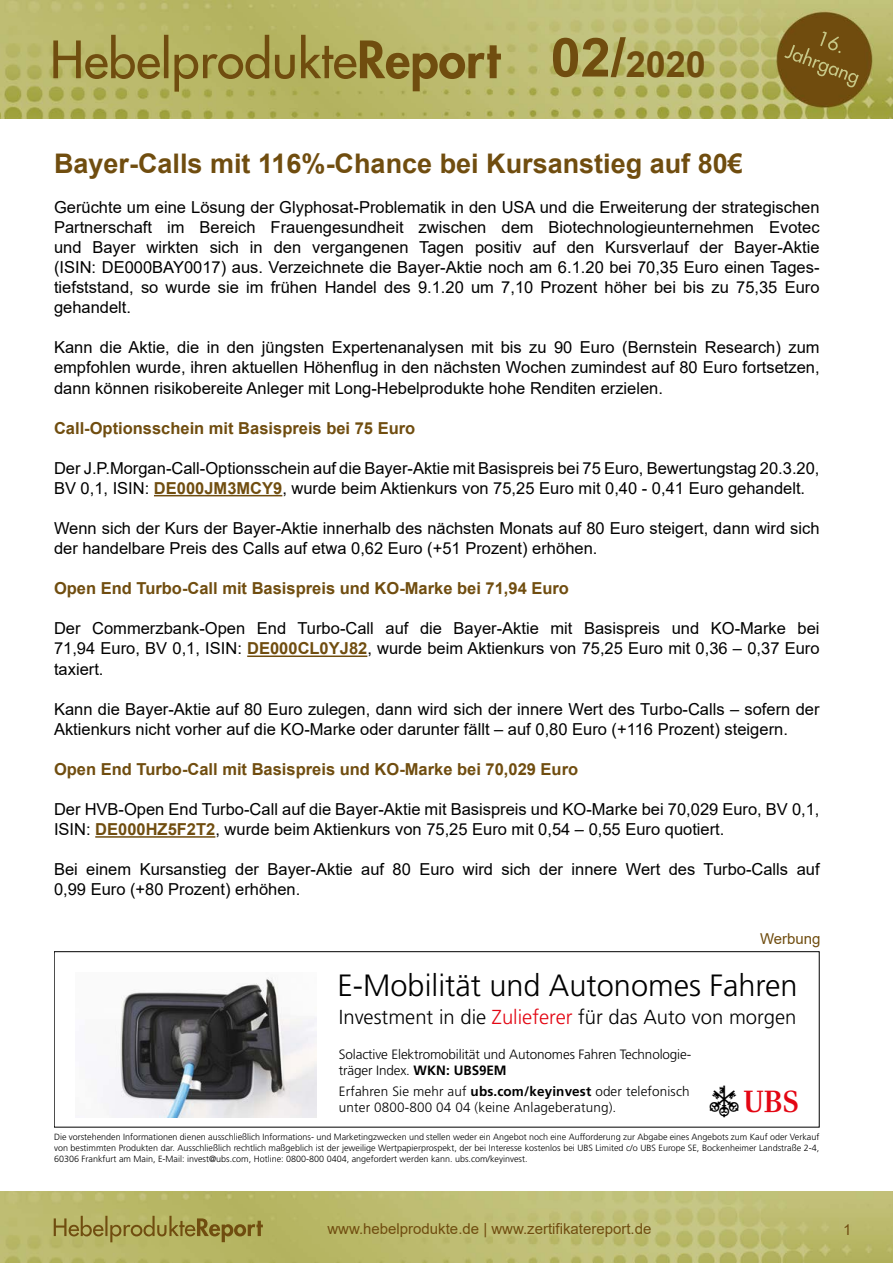
<style>
.page{position:relative;width:893px;height:1263px;background:#fff}
.page>*{position:absolute;margin:0;border:0;box-sizing:border-box;transform-origin:0 0}
.t1{font:700 36px "Arial";color:#704d0f}
.t2{font:31.8px "UB Ssemiextra";color:#000}
.t3{font:300 30.75px "Frutiger LT Std";color:#000}
.t4{font:700 27px "Arial";color:#704d0f}
.t5{font:300 20.25px "Frutiger LT Std";color:#000}
.t6{font:16.5px/20.1px "Arial";color:#000}
.t7{font:700 16.5px "Arial";color:#704d0f}
.t8{font:15px "Arial";color:#704d0f}
.t9{font:300 13.5px/16.2px "Frutiger LT Std";letter-spacing:.01em;color:#000}
.t10{font:300 13.5px/16.2px "Frutiger LT Std";letter-spacing:-.01em;color:#000}
.t11{font:300 9px/10.8px "Frutiger LT Std";color:#000;text-align:justify}
.s1{font-size:54px}
.s2{font-weight:700;color:#704d0f}
.s3{color:#e30613}
.s4{font-weight:700}
.s5{font-size:21.9px;color:#e30613}
</style>
<div class="page">
<img style="left:0;top:1192px;width:893px;height:71px">
<img style="left:0;top:0;width:893px;height:119px">
<hr style="left:154px;top:495px;width:128px;height:1px;background:#704d0f">
<hr style="left:247px;top:655px;width:120px;height:2px;background:#704d0f">
<hr style="left:95px;top:836px;width:120px;height:2px;background:#704d0f">
<div style="left:54px;top:951px;width:765px;height:176px;border:1px solid #000"></div>
<img style="left:101px;top:977px;width:215px;height:140px">
<h1 class="t1" style="left:551px;top:39px;width:157px"><span class="s1">02/</span>2020</h1>
<h3 class="t4" style="left:54px;top:144px;width:690px">Bayer-Calls mit 116%-Chance bei Kursanstieg auf 80€</h3>
<p class="t6" style="left:54px;top:197px;width:767px;text-align:justify">Gerüchte um eine Lösung der Glyphosat-Problematik in den USA und die Erweiterung der strategischen Partnerschaft im Bereich Frauengesundheit zwischen dem Biotechnologieunternehmen Evotec und Bayer wirkten sich in den vergangenen Tagen positiv auf den Kursverlauf der Bayer-Aktie (ISIN: DE000BAY0017) aus. Verzeichnete die Bayer-Aktie noch am 6.1.20 bei 70,35 Euro einen Tages&shy;tiefststand, so wurde sie im frühen Handel des 9.1.20 um 7,10 Prozent höher bei bis zu 75,35 Euro gehandelt.</p>
<p class="t6" style="left:54px;top:337px;width:767px;text-align:justify">Kann die Aktie, die in den jüngsten Expertenanalysen mit bis zu 90 Euro (Bernstein Research) zum empfohlen wurde, ihren aktuellen Höhenflug in den nächsten Wochen zumindest auf 80 Euro fortsetzen, dann können risikobereite Anleger mit Long-Hebelprodukte hohe Renditen erzielen.</p>
<p class="t7" style="left:54px;top:416px;width:363px">Call-Optionsschein mit Basispreis bei 75 Euro</p>
<p class="t6" style="left:54px;top:458px;width:767px">Der J.P.Morgan-Call-Optionsschein auf die Bayer-Aktie mit Basispreis bei 75 Euro, Bewertungstag 20.3.20,<br>BV 0,1, ISIN: <span class="s2">DE000JM3MCY9</span>, wurde beim Aktienkurs von 75,25 Euro mit 0,40 - 0,41 Euro gehandelt.</p>
<p class="t6" style="left:54px;top:518px;width:767px">Wenn sich der Kurs der Bayer-Aktie innerhalb des nächsten Monats auf 80 Euro steigert, dann wird sich der handelbare Preis des Calls auf etwa 0,62 Euro (+51 Prozent) erhöhen.</p>
<p class="t7" style="left:54px;top:577px;width:516px">Open End Turbo-Call mit Basispreis und KO-Marke bei 71,94 Euro</p>
<p class="t6" style="left:54px;top:618px;width:767px;text-align:justify">Der Commerzbank-Open End Turbo-Call auf die Bayer-Aktie mit Basispreis und KO-Marke bei 71,94 Euro, BV 0,1, ISIN: <span class="s2">DE000CL0YJ82</span>, wurde beim Aktienkurs von 75,25 Euro mit 0,36 – 0,37 Euro taxiert.</p>
<p class="t6" style="left:54px;top:699px;width:767px">Kann die Bayer-Aktie auf 80 Euro zulegen, dann wird sich der innere Wert des Turbo-Calls – sofern der<br>Aktienkurs nicht vorher auf die KO-Marke oder darunter fällt – auf 0,80 Euro (+116 Prozent) steigern.</p>
<p class="t7" style="left:54px;top:757px;width:526px">Open End Turbo-Call mit Basispreis und KO-Marke bei 70,029 Euro</p>
<p class="t6" style="left:54px;top:799px;width:767px">Der HVB-Open End Turbo-Call auf die Bayer-Aktie mit Basispreis und KO-Marke bei 70,029 Euro, BV 0,1,<br>ISIN: <span class="s2">DE000HZ5F2T2</span>, wurde beim Aktienkurs von 75,25 Euro mit 0,54 – 0,55 Euro quotiert.</p>
<p class="t6" style="left:54px;top:859px;width:767px">Bei einem Kursanstieg der Bayer-Aktie auf 80 Euro wird sich der innere Wert des Turbo-Calls auf<br>0,99 Euro (+80 Prozent) erhöhen.</p>
<p class="t8" style="left:760px;top:929px;width:62px">Werbung</p>
<h3 class="t3" style="left:338px;top:968px;width:462px">E-Mobilität und Autonomes Fahren</h3>
<p class="t5" style="left:339px;top:1006px;width:459px">Investment in die <span class="s3">Zulieferer</span> für das Auto von morgen</p>
<p class="t10" style="left:339px;top:1046px;width:354px">Solactive Elektromobilität und Autonomes Fahren Technologie&shy;träger Index. <span class="s4">WKN: UBS9EM</span></p>
<p class="t9" style="left:339px;top:1083px;width:352px">Erfahren Sie mehr auf <span class="s4">ubs.com/keyinvest</span> oder telefonisch unter 0800-800 04 04 (keine Anlageberatung).</p>
<h2 class="t2" style="left:710px;top:1085px;width:89px">a<span class="s5">b</span></h2>
<p class="t11" style="left:54px;top:1132px;width:767px">Die vorstehenden Informationen dienen ausschließlich Informations- und Marketingzwecken und stellen weder ein Angebot noch eine Aufforderung zur Abgabe eines Angebots zum Kauf oder Verkauf von bestimmten Produkten dar. Ausschließlich rechtlich maßgeblich ist der jeweilige Wertpapierprospekt, der bei Interesse kostenlos bei UBS Limited c/o UBS Europe SE, Bockenheimer Landstraße 2-4, 60306 Frankfurt am Main, E-Mail: invest@ubs.com, Hotline: 0800-800 0404, angefordert werden kann. ubs.com/keyinvest.</p>
<p class="t8" style="left:327px;top:1218px;width:326px">www.hebelprodukte.de | www.zertifikatereport.de</p>
<p class="t8" style="left:843px;top:1219px;width:10px">1</p>
</div>
